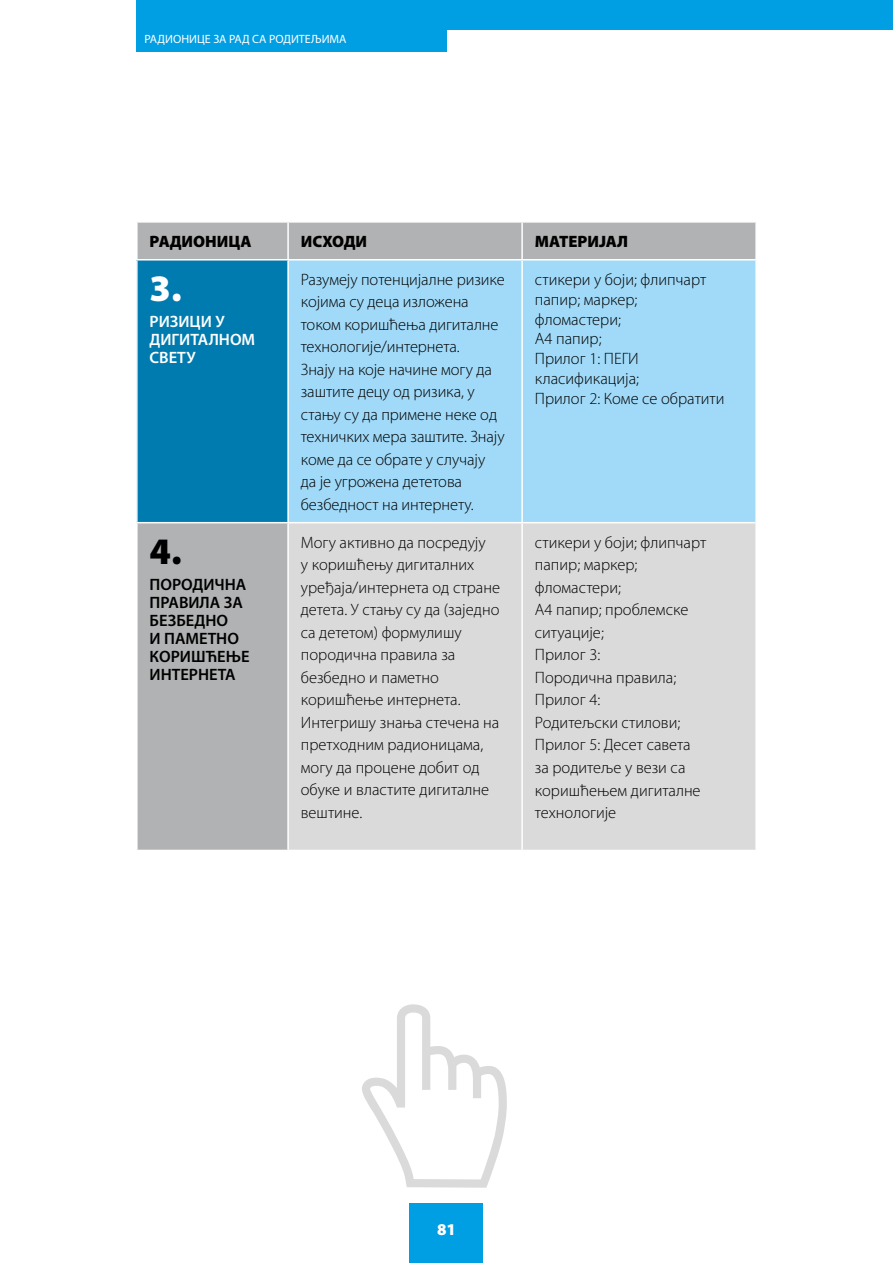
<style>
.page{position:relative;width:893px;height:1263px;background:#fff}
.page>*{position:absolute;margin:0;border:0;box-sizing:border-box;transform-origin:0 0}
.t1{font:900 37.5px "Myriad Pro";color:#fff}
.t2{font:900 37.5px "Myriad Pro";color:#000}
.t3{font:300 16.5px/22.5px "Myriad Pro";color:#000}
.t4{font:600 16.5px/18px "Myriad Pro";color:#000}
.t5{font:900 16.5px "Myriad Pro";color:#000}
.t6{font:600 16.5px/18px "Myriad Pro";color:#fff}
.t7{font:900 16.5px "Myriad Pro";color:#fff}
.t8{font:12px "Myriad Pro";color:#fff}
</style>
<div class="page">
<div style="left:410px;top:1203px;width:73px;height:60px;background:#009ee3"></div>
<div style="left:138px;top:223px;width:617px;height:627px;background:#b1b2b3"></div>
<div style="left:137px;top:260px;width:151px;height:263px;background:#007baf"></div>
<div style="left:289px;top:260px;width:466px;height:262px;background:#a1daf8"></div>
<div style="left:289px;top:523px;width:466px;height:327px;background:#dadada"></div>
<hr style="left:521px;top:260px;width:2px;height:262px;background:#fff">
<hr style="left:289px;top:522px;width:233px;height:1px;background:#fff">
<hr style="left:522px;top:522px;width:233px;height:1px;background:#fff">
<hr style="left:521px;top:523px;width:2px;height:327px;background:#fff">
<hr style="left:287px;top:523px;width:2px;height:327px;background:#fff">
<hr style="left:136px;top:260px;width:2px;height:262px;background:#fff">
<hr style="left:287px;top:260px;width:2px;height:262px;background:#fff">
<hr style="left:136px;top:522px;width:153px;height:1px;background:#fff">
<hr style="left:136px;top:259px;width:152px;height:1px;background:#fff">
<hr style="left:287px;top:223px;width:2px;height:36px;background:#fff">
<hr style="left:288px;top:259px;width:234px;height:1px;background:#fff">
<hr style="left:521px;top:223px;width:2px;height:36px;background:#fff">
<hr style="left:522px;top:259px;width:235px;height:1px;background:#fff">
<div style="left:136px;top:0;width:310px;height:51px;background:#009ee3"></div>
<div style="left:136px;top:0;width:757px;height:30px;background:#009ee3"></div>
<svg style="left:362px;top:1004px;width:145px;height:184px"></svg>
<p class="t8" style="left:145px;top:33px;width:203px">РАДИОНИЦЕ ЗА РАД СА РОДИТЕЉИМА</p>
<p class="t5" style="left:150px;top:232px;width:104px">РАДИОНИЦА</p>
<p class="t5" style="left:301px;top:232px;width:68px">ИСХОДИ</p>
<p class="t5" style="left:535px;top:232px;width:95px">МАТЕРИЈАЛ</p>
<h1 class="t1" style="left:150px;top:267px;width:34px">3.</h1>
<p class="t6" style="left:150px;top:313px;width:107px">РИЗИЦИ У<br>ДИГИТАЛНОМ<br>СВЕТУ</p>
<p class="t3" style="left:301px;top:268px;width:205px">Разумеју потенцијалне ризике којима су деца изложена током коришћења дигиталне технологије/интернета.<br>Знају на које начине могу да заштите децу од ризика, у стању су да примене неке од техничких мера заштите. Знају коме да се обрате у случају да је угрожена дететова безбедност на интернету.</p>
<p class="t3" style="left:535px;top:270px;width:191px;line-height:19.8px">стикери у боји; флипчарт папир; маркер; фломастери;<br>А4 папир;<br>Прилог 1: ПЕГИ класификација;<br>Прилог 2: Коме се обратити</p>
<h1 class="t2" style="left:150px;top:530px;width:34px">4.</h1>
<p class="t4" style="left:150px;top:576px;width:102px">ПОРОДИЧНА<br>ПРАВИЛА ЗА<br>БЕЗБЕДНO<br>И ПАМЕТНO<br>КOРИШЋЕЊЕ<br>ИНТЕРНЕТА</p>
<p class="t3" style="left:301px;top:531px;width:201px">Могу активно да посредују<br>у коришћењу дигиталних уређаја/интернета од стране детета. У стању су да (заједно са дететом) формулишу породична правила за безбедно и паметно коришћење интернета.<br>Интегришу знања стечена на претходним радионицама, могу да процене добит од обуке и властите дигиталне вештине.</p>
<p class="t3" style="left:535px;top:531px;width:173px">стикери у боји; флипчарт папир; маркер; фломастери;<br>А4 папир; проблемске ситуације;<br>Прилог 3:<br>Породична правила;<br>Прилог 4:<br>Родитељски стилови;<br>Прилог 5: Десет савета за родитеље у вези са коришћењем дигиталне технологије</p>
<p class="t7" style="left:437px;top:1220px;width:20px">81</p>
</div>
